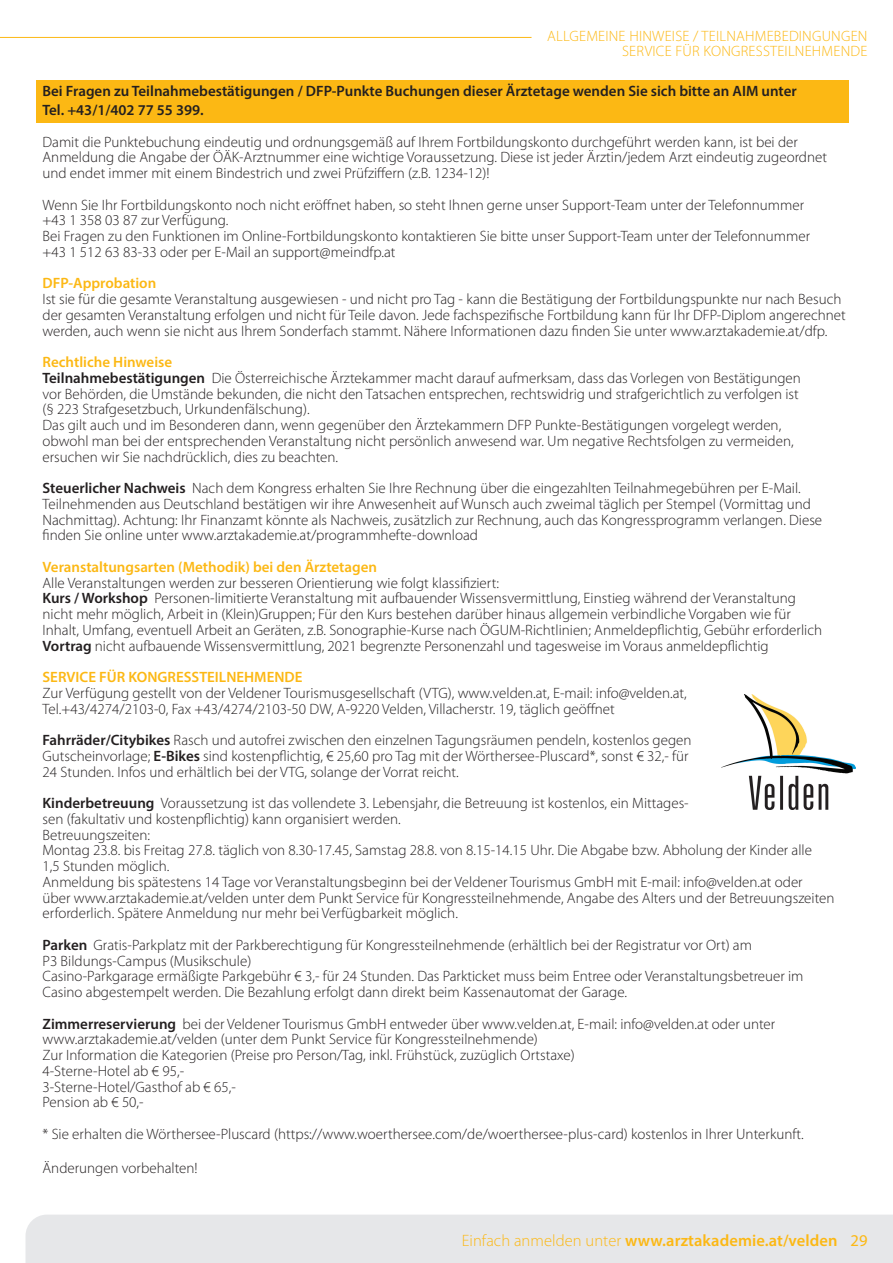
<style>
.page{position:relative;width:893px;height:1263px;background:#fff}
.page>*{position:absolute;margin:0;border:0;box-sizing:border-box;transform-origin:0 0}
.t1{font:600 16.5px "Myriad Pro";letter-spacing:.005em;color:#fcb814}
.t2{font:300 15px/15.8px "Myriad Pro";color:#231f20}
.t3{font:600 15px/18.8px "Myriad Pro";color:#231f20}
.t4{font:600 15px "Myriad Pro";color:#fcb814}
.t5{font:300 15px/15px "Myriad Pro";letter-spacing:.015em;color:#fcb814;text-align:right}
.s1{font-weight:600;color:#fcb814}
.s2{font-weight:600}
.s3{font-weight:300}
.s4{font-weight:400}
</style>
<div class="page">
<div style="left:26px;top:1215px;width:867px;height:48px;background:#e6e7e9"></div>
<hr style="left:0;top:37px;width:531px;height:1px;background:#fcb814">
<div style="left:36px;top:80px;width:812px;height:43px;background:#fcb814"></div>
<img style="left:721px;top:694px;width:134px;height:116px">
<p class="t5" style="left:547px;top:28px;width:322px">ALLGEMEINE HINWEISE / TEILNAHMEBEDINGUNGEN<br>SERVICE FÜR KONGRESSTEILNEHMENDE</p>
<p class="t3" style="left:43px;top:81px;width:756px">Bei Fragen zu Teilnahmebestätigungen / DFP-Punkte Buchungen dieser Ärztetage wenden Sie sich bitte an AIM unter<br>Tel. +43/1/402 77 55 399.</p>
<p class="t2" style="left:43px;top:134px;width:786px">Damit die Punktebuchung eindeutig und ordnungsgemäß auf Ihrem Fortbildungskonto durchgeführt werden kann, ist bei der<br>Anmeldung die Angabe der ÖÄK-Arztnummer eine wichtige Voraussetzung. Diese ist jeder Ärztin/jedem Arzt eindeutig zugeordnet und endet immer mit einem Bindestrich und zwei Prüfziffern (z.B. 1234-12)!</p>
<p class="t2" style="left:43px;top:197px;width:769px">Wenn Sie Ihr Fortbildungskonto noch nicht eröffnet haben, so steht Ihnen gerne unser Support-Team unter der Telefonnummer +43 1 358 03 87 zur Verfügung.<br>Bei Fragen zu den Funktionen im Online-Fortbildungskonto kontaktieren Sie bitte unser Support-Team unter der Telefonnummer +43 1 512 63 83-33 oder per E-Mail an support@meindfp.at</p>
<p class="t4" style="left:43px;top:274px;width:115px">DFP-Approbation</p>
<p class="t2" style="left:43px;top:291px;width:805px">Ist sie für die gesamte Veranstaltung ausgewiesen - und nicht pro Tag - kann die Bestätigung der Fortbildungspunkte nur nach Besuch der gesamten Veranstaltung erfolgen und nicht für Teile davon. Jede fachspezifische Fortbildung kann für Ihr DFP-Diplom angerechnet werden, auch wenn sie nicht aus Ihrem Sonderfach stammt. Nähere Informationen dazu finden Sie unter www.arztakademie.at/dfp.</p>
<p class="t2" style="left:43px;top:354px;width:760px"><span class="s1">Rechtliche Hinweise<br></span><span class="s2">Teilnahmebestätigungen</span> Die Österreichische Ärztekammer macht darauf aufmerksam, dass das Vorlegen von Bestätigungen vor Behörden, die Umstände bekunden, die nicht den Tatsachen entsprechen, rechtswidrig und strafgerichtlich zu verfolgen ist (§ 223 Strafgesetzbuch, Urkundenfälschung).<br>Das gilt auch und im Besonderen dann, wenn gegenüber den Ärztekammern DFP Punkte-Bestätigungen vorgelegt werden, obwohl man bei der entsprechenden Veranstaltung nicht persönlich anwesend war. Um negative Rechtsfolgen zu vermeiden, ersuchen wir Sie nachdrücklich, dies zu beachten.</p>
<p class="t2" style="left:43px;top:480px;width:781px"><span class="s2">Steuerlicher Nachweis</span> Nach dem Kongress erhalten Sie Ihre Rechnung über die eingezahlten Teilnahmegebühren per E-Mail.<br>Teilnehmenden aus Deutschland bestätigen wir ihre Anwesenheit auf Wunsch auch zweimal täglich per Stempel (Vormittag und Nachmittag). Achtung: Ihr Finanzamt könnte als Nachweis, zusätzlich zur Rechnung, auch das Kongressprogramm verlangen. Diese finden Sie online unter www.arztakademie.at/programmhefte-download</p>
<p class="t4" style="left:43px;top:557px;width:336px">Veranstaltungsarten (Methodik) bei den Ärztetagen</p>
<p class="t2" style="left:43px;top:575px;width:781px">Alle Veranstaltungen werden zur besseren Orientierung wie folgt klassifiziert:<br><span class="s2">Kurs / Workshop</span> Personen-limitierte Veranstaltung mit aufbauender Wissensvermittlung, Einstieg während der Veranstaltung nicht mehr möglich, Arbeit in (Klein)Gruppen; Für den Kurs bestehen darüber hinaus allgemein verbindliche Vorgaben wie für Inhalt, Umfang, eventuell Arbeit an Geräten, z.B. Sonographie-Kurse nach ÖGUM-Richtlinien; Anmeldepflichtig, Gebühr erforderlich <span class="s2">Vortrag</span> nicht aufbauende Wissensvermittlung, 2021 begrenzte Personenzahl und tagesweise im Voraus anmeldepflichtig</p>
<p class="t4" style="left:43px;top:667px;width:261px">SERVICE FÜR KONGRESSTEILNEHMENDE</p>
<p class="t2" style="left:43px;top:685px;width:646px">Zur Verfügung gestellt von der Veldener Tourismusgesellschaft (VTG), www.velden.at, E-mail: info@velden.at,<br>Tel.+43/4274/2103-0, Fax +43/4274/2103-50 DW, A-9220 Velden, Villacherstr. 19, täglich geöffnet</p>
<p class="t2" style="left:43px;top:732px;width:650px"><span class="s2">Fahrräder/Citybikes</span> Rasch und autofrei zwischen den einzelnen Tagungsräumen pendeln, kostenlos gegen<br>Gutscheinvorlage; <span class="s2">E-Bikes</span> sind kostenpflichtig, € 25,60 pro Tag mit der Wörthersee-Pluscard*, sonst € 32,- für<br>24 Stunden. Infos und erhältlich bei der VTG, solange der Vorrat reicht.</p>
<p class="t2" style="left:43px;top:795px;width:793px"><span class="s2">Kinderbetreuung</span> Voraussetzung ist das vollendete 3. Lebensjahr, die Betreuung ist kostenlos, ein Mittages-<br>sen (fakultativ und kostenpflichtig) kann organisiert werden.<br>Betreuungszeiten:<br>Montag 23.8. bis Freitag 27.8. täglich von 8.30-17.45, Samstag 28.8. von 8.15-14.15 Uhr. Die Abgabe bzw. Abholung der Kinder alle<br>1,5 Stunden möglich.<br>Anmeldung bis spätestens 14 Tage vor Veranstaltungsbeginn bei der Veldener Tourismus GmbH mit E-mail: info@velden.at oder<br>über www.arztakademie.at/velden unter dem Punkt Service für Kongressteilnehmende, Angabe des Alters und der Betreuungszeiten erforderlich. Spätere Anmeldung nur mehr bei Verfügbarkeit möglich.</p>
<p class="t2" style="left:43px;top:937px;width:762px"><span class="s2">Parken</span> Gratis-Parkplatz mit der Parkberechtigung für Kongressteilnehmende (erhältlich bei der Registratur vor Ort) am<br>P3 Bildungs-Campus (Musikschule)<br>Casino-Parkgarage ermäßigte Parkgebühr € 3,- für 24 Stunden. Das Parkticket muss beim Entree oder Veranstaltungsbetreuer im Casino abgestempelt werden. Die Bezahlung erfolgt dann direkt beim Kassenautomat der Garage.</p>
<p class="t2" style="left:43px;top:1016px;width:734px"><span class="s2">Zimmerreservierung</span> bei der Veldener Tourismus GmbH entweder über www.velden.at, E-mail: info@velden.at oder unter www.arztakademie.at/velden (unter dem Punkt Service für Kongressteilnehmende)<br>Zur Information die Kategorien (Preise pro Person/Tag, inkl. Frühstück, zuzüglich Ortstaxe)<br>4-Sterne-Hotel ab € 95,-<br>3-Sterne-Hotel/Gasthof ab € 65,-<br>Pension ab € 50,-</p>
<p class="t2" style="left:43px;top:1126px;width:763px">* Sie erhalten die Wörthersee-Pluscard (https://www.woerthersee.com/de/woerthersee-plus-card) kostenlos in Ihrer Unterkunft.</p>
<p class="t2" style="left:43px;top:1160px;width:157px">Änderungen vorbehalten!</p>
<p class="t1" style="left:462px;top:1229px;width:407px"><span class="s3">Einfach anmelden unter</span> www.arztakademie.at/velden <span class="s4">29</span></p>
</div>
